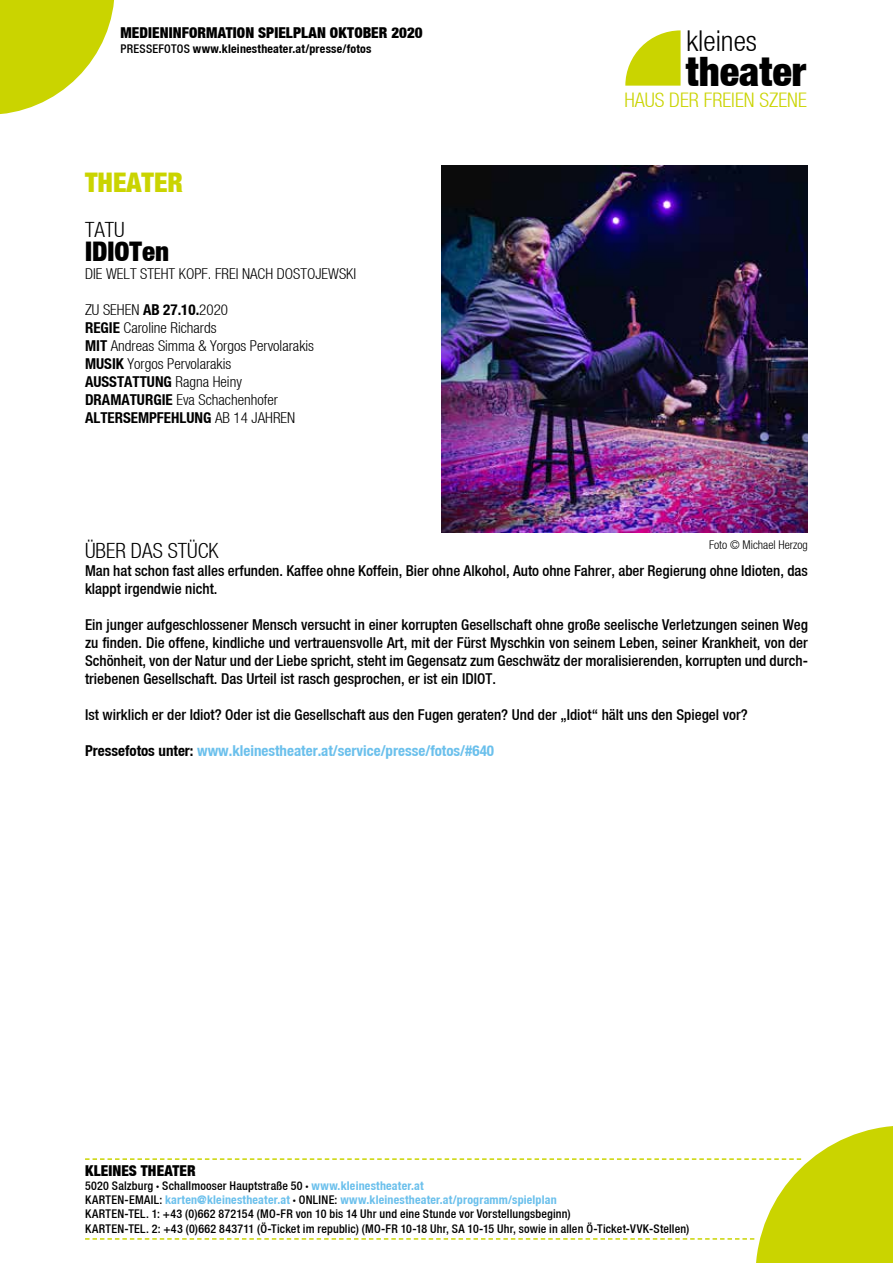
<style>
.page{position:relative;width:893px;height:1263px;background:#fff}
.page>*{position:absolute;margin:0;border:0;box-sizing:border-box;transform-origin:0 0}
.t1{font:40.5px "Helvetica Neue Black Cond";color:#000}
.t2{font:28.65px "Helvetica Neue Light Cond";color:#000}
.t3{font:27px "Helvetica Neue Black Cond";color:#000}
.t4{font:27px "Helvetica Neue Black Cond";color:#cad400}
.t5{font:21px "Helvetica Neue Light Cond";color:#000}
.t6{font:20.1px "Helvetica Neue Light Cond";color:#cad400}
.t7{font:15px/18px "Helvetica Neue Medium Cond";color:#000}
.t8{font:15px/18px "Helvetica Neue Light Cond";color:#000}
.t9{font:15px "Helvetica Neue Bold Cond";color:#6bc0ec}
.t10{font:15px "Helvetica Neue Black Cond";letter-spacing:.005em;color:#000}
.t11{font:15px "Helvetica Neue Bold Cond";color:#000}
.t12{font:12px/14.2px "Helvetica Neue Medium Cond";letter-spacing:.015em;color:#000}
.t13{font:12px "Helvetica Neue Bold Cond";letter-spacing:.015em;color:#6bc0ec}
.t14{font:12px "Helvetica Neue Bold Cond";letter-spacing:.015em;color:#000}
.t15{font:12px "Helvetica Neue Light Cond";color:#000}
.s1{font-family:"Helvetica Neue Medium Cond"}
.s2{font-family:"Helvetica Neue Bold Cond"}
.s3{font-family:"Helvetica Neue Light Cond"}
.s4{color:#000}
.s5{font-family:"Helvetica Neue Black Cond"}
.s6{font-family:"Helvetica Neue Bold Cond";color:#6bc0ec}
.s7{font-family:"Helvetica Neue Medium Cond";color:#000}
.s8{font-family:"Helvetica Neue Black Cond";color:#000}
</style>
<div class="page">
<svg style="left:625px;top:30px;width:56px;height:56px"></svg>
<svg style="left:0;top:0;width:114px;height:114px"></svg>
<svg style="left:85px;top:1126px;width:808px;height:137px"></svg>
<img style="left:442px;top:166px;width:366px;height:366px">
<p class="t10" style="left:120px;top:24px;width:304px">MEDIENINFORMATION SPIELPLAN OKTOBER 2020</p>
<p class="t14" style="left:120px;top:41px;width:252px"><span class="s1">PRESSEFOTOS</span> www.kleinestheater.at/presse/fotos</p>
<h3 class="t4" style="left:85px;top:166px;width:99px">THEATER</h3>
<h3 class="t5" style="left:85px;top:217px;width:41px">TATU</h3>
<h3 class="t3" style="left:85px;top:235px;width:86px">IDIOTen</h3>
<p class="t8" style="left:85px;top:264px;width:273px">DIE WELT STEHT KOPF. FREI NACH DOSTOJEWSKI</p>
<p class="t8" style="left:85px;top:300px;width:230px">ZU SEHEN <span class="s2">AB 27.10.</span>2020<br><span class="s2">REGIE</span> Caroline Richards<br><span class="s2">MIT</span> Andreas Simma &amp; Yorgos Pervolarakis<br><span class="s2">MUSIK</span> Yorgos Pervolarakis</p>
<p class="t11" style="left:85px;top:372px;width:158px">AUSSTATTUNG <span class="s3">Ragna Heiny</span></p>
<p class="t8" style="left:85px;top:390px;width:194px"><span class="s2">DRAMATURGIE</span> Eva Schachenhofer</p>
<p class="t11" style="left:85px;top:408px;width:212px">ALTERSEMPFEHLUNG <span class="s3">AB 14 JAHREN</span></p>
<h2 class="t2" style="left:686px;top:25px;width:72px">kleines</h2>
<h1 class="t1" style="left:686px;top:46px;width:122px">theater</h1>
<h3 class="t6" style="left:624px;top:88px;width:184px">HAUS DER FREIEN SZENE</h3>
<h3 class="t5" style="left:85px;top:538px;width:135px">ÜBER DAS STÜCK</h3>
<p class="t7" style="left:85px;top:561px;width:724px">Man hat schon fast alles erfunden. Kaffee ohne Koffein, Bier ohne Alkohol, Auto ohne Fahrer, aber Regierung ohne Idioten, das klappt irgendwie nicht.</p>
<p class="t7" style="left:85px;top:615px;width:724px;text-align:justify">Ein junger aufgeschlossener Mensch versucht in einer korrupten Gesellschaft ohne große seelische Verletzungen seinen Weg zu finden. Die offene, kindliche und vertrauensvolle Art, mit der Fürst Myschkin von seinem Leben, seiner Krankheit, von der Schönheit, von der Natur und der Liebe spricht, steht im Gegensatz zum Geschwätz der moralisierenden, korrupten und durch&shy;triebenen Gesellschaft. Das Urteil ist rasch gesprochen, er ist ein IDIOT.</p>
<p class="t7" style="left:85px;top:705px;width:664px">Ist wirklich er der Idiot? Oder ist die Gesellschaft aus den Fugen geraten? Und der „Idiot“ hält uns den Spiegel vor?</p>
<p class="t9" style="left:85px;top:741px;width:410px"><span class="s4">Pressefotos unter:</span> www.kleinestheater.at/service/presse/fotos/#640</p>
<p class="t15" style="left:709px;top:538px;width:100px">Foto © Michael Herzog</p>
<p class="t10" style="left:85px;top:1161px;width:112px">KLEINES THEATER</p>
<p class="t12" style="left:85px;top:1178px;width:340px">5020 Salzburg <span class="s5">·</span> Schallmooser Hauptstraße 50 <span class="s5">·</span> <span class="s6">www.kleinestheater.at</span></p>
<p class="t13" style="left:85px;top:1192px;width:473px"><span class="s7">KARTEN-EMAIL:</span> karten@kleinestheater.at <span class="s8">·</span> <span class="s7">ONLINE:</span> www.kleinestheater.at/programm/spielplan</p>
<p class="t12" style="left:85px;top:1207px;width:606px">KARTEN-TEL. 1: +43 (0)662 872154 (MO-FR von 10 bis 14 Uhr und eine Stunde vor Vorstellungsbeginn)<br>KARTEN-TEL. 2: +43 (0)662 843711 (Ö-Ticket im republic) (MO-FR 10-18 Uhr, SA 10-15 Uhr, sowie in allen Ö-Ticket-VVK-Stellen)</p>
</div>
